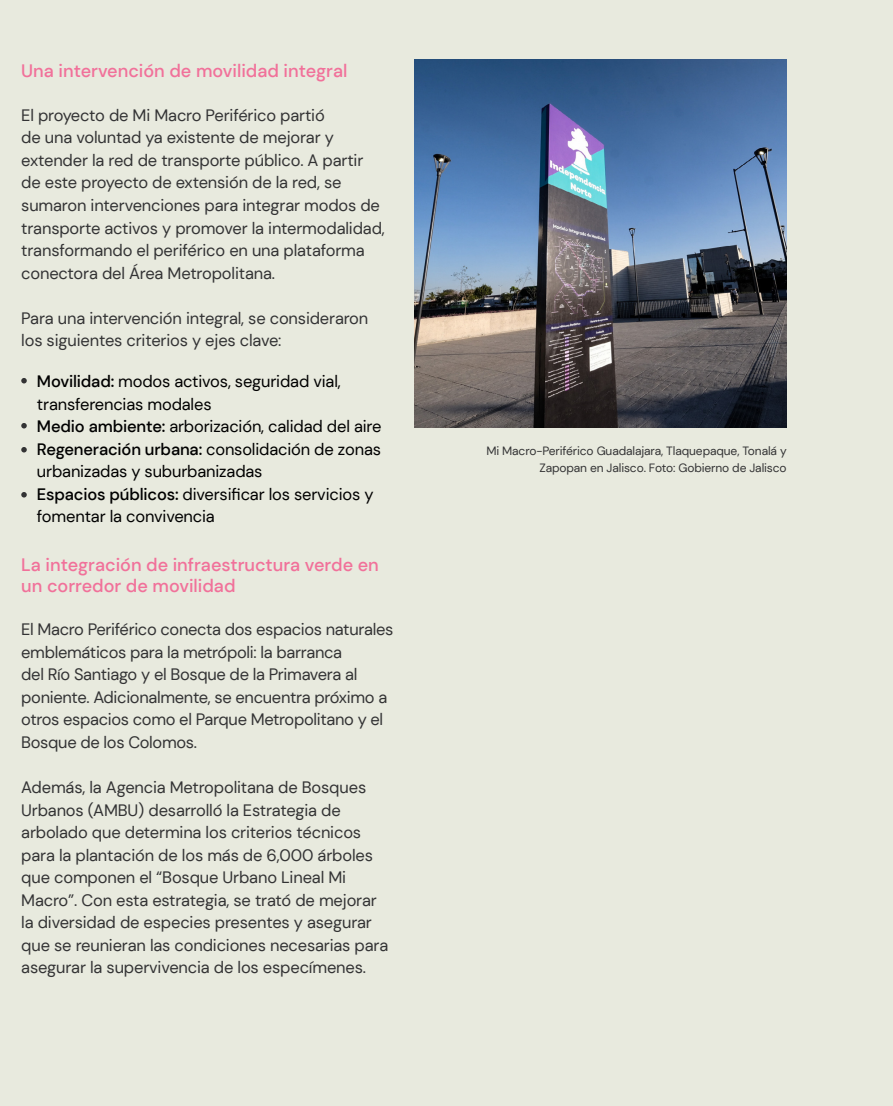
<style>
.page{position:relative;width:893px;height:1106px;background:#e8eade}
.page>*{position:absolute;margin:0;border:0;box-sizing:border-box;transform-origin:0 0}
.t1{font:500 18px/21px "DM Sans";color:#f1719a}
.t2{font:16.5px/22.5px "DM Sans";letter-spacing:-.01em;color:#333334}
.t3{font:16.5px/22.5px "DM Sans";letter-spacing:-.01em;color:#000}
.t4{font:12px/16.5px "DM Sans";letter-spacing:-.01em;color:#333334;text-align:right}
.s1{font-weight:500}
</style>
<div class="page">
<svg style="left:21px;top:378px;width:6px;height:5px"></svg>
<svg style="left:21px;top:423px;width:6px;height:5px"></svg>
<svg style="left:21px;top:447px;width:6px;height:5px"></svg>
<svg style="left:21px;top:492px;width:6px;height:5px"></svg>
<img style="left:415px;top:60px;width:372px;height:367px">
<p class="t1" style="left:21px;top:61px;width:328px">Una intervención de movilidad integral</p>
<p class="t2" style="left:21px;top:104px;width:365px">El proyecto de Mi Macro Periférico partió<br>de una voluntad ya existente de mejorar y extender la red de transporte público. A partir de este proyecto de extensión de la red, se sumaron intervenciones para integrar modos de transporte activos y promover la intermodalidad, transformando el periférico en una plataforma conectora del Área Metropolitana.</p>
<p class="t2" style="left:21px;top:306px;width:349px">Para una intervención integral, se consideraron los siguientes criterios y ejes clave:</p>
<p class="t3" style="left:37px;top:370px;width:346px"><span class="s1">Movilidad:</span> modos activos, seguridad vial, transferencias modales<br><span class="s1">Medio ambiente:</span> arborización, calidad del aire <span class="s1">Regeneración urbana:</span> consolidación de zonas urbanizadas y suburbanizadas<br><span class="s1">Espacios públicos:</span> diversificar los servicios y fomentar la convivencia</p>
<p class="t1" style="left:21px;top:554px;width:359px">La integración de infraestructura verde en un corredor de movilidad</p>
<p class="t2" style="left:21px;top:618px;width:374px">El Macro Periférico conecta dos espacios naturales emblemáticos para la metrópoli: la barranca<br>del Río Santiago y el Bosque de la Primavera al poniente. Adicionalmente, se encuentra próximo a otros espacios como el Parque Metropolitano y el Bosque de los Colomos.</p>
<p class="t2" style="left:21px;top:776px;width:368px">Además, la Agencia Metropolitana de Bosques Urbanos (AMBU) desarrolló la Estrategia de arbolado que determina los criterios técnicos para la plantación de los más de 6,000 árboles que componen el “Bosque Urbano Lineal Mi Macro”. Con esta estrategia, se trató de mejorar la diversidad de especies presentes y asegurar que se reunieran las condiciones necesarias para asegurar la supervivencia de los especímenes.</p>
<p class="t4" style="left:486px;top:442px;width:302px">Mi Macro-Periférico Guadalajara, Tlaquepaque, Tonalá y<br>Zapopan en Jalisco. Foto: Gobierno de Jalisco</p>
</div>
